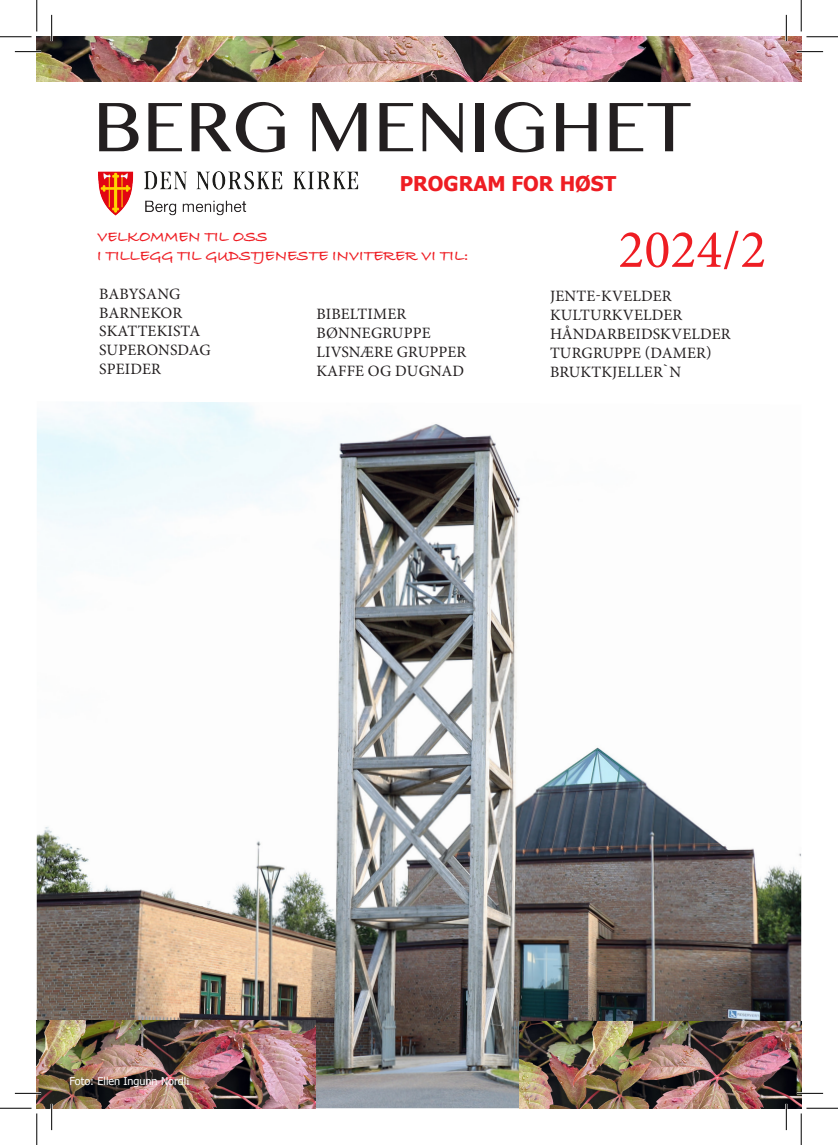
<style>
.page{position:relative;width:838px;height:1145px;background:#fff}
.page>*{position:absolute;margin:0;border:0;box-sizing:border-box;transform-origin:0 0}
.t1{font:74.55px "Sinhala MN";color:#231f20}
.t2{font:54.25px "Minion Pro";color:#ee1d23}
.t3{font:700 20.3px "Tahoma";color:#ee1d23}
.t4{font:15.75px/18.9px "Minion Pro";letter-spacing:.01em;color:#231f20}
.t5{font:700 15.75px/18.9px "Bradley Hand ITCTT";color:#ee1d23}
.t6{font:10.85px "Tahoma";color:#fff}
.s1{font-family:"Minion Pro"}
</style>
<div class="page">
<img style="left:98px;top:171px;width:261px;height:45px">
<img style="left:37px;top:402px;width:764px;height:706px">
<img style="left:37px;top:37px;width:764px;height:44px">
<img style="left:37px;top:1021px;width:279px;height:87px">
<img style="left:519px;top:1021px;width:282px;height:87px">
<hr style="left:15px;top:51px;width:26px;height:2px;background:#fff">
<hr style="left:796px;top:51px;width:27px;height:2px;background:#fff">
<hr style="left:15px;top:1092px;width:26px;height:2px;background:#fff">
<hr style="left:796px;top:1092px;width:27px;height:2px;background:#fff">
<hr style="left:51px;top:15px;width:2px;height:26px;background:#fff">
<hr style="left:51px;top:1104px;width:2px;height:26px;background:#fff">
<hr style="left:785px;top:15px;width:2px;height:26px;background:#fff">
<hr style="left:785px;top:1104px;width:2px;height:26px;background:#fff">
<svg style="left:15px;top:51px;width:26px;height:1px"></svg>
<svg style="left:796px;top:51px;width:27px;height:1px"></svg>
<svg style="left:15px;top:1093px;width:26px;height:1px"></svg>
<svg style="left:796px;top:1093px;width:27px;height:1px"></svg>
<svg style="left:51px;top:15px;width:1px;height:26px"></svg>
<svg style="left:51px;top:1104px;width:1px;height:26px"></svg>
<svg style="left:786px;top:15px;width:1px;height:26px"></svg>
<svg style="left:786px;top:1104px;width:1px;height:26px"></svg>
<hr style="left:0;top:36px;width:32px;height:1px;background:#000">
<hr style="left:806px;top:36px;width:31px;height:1px;background:#000">
<hr style="left:0;top:1108px;width:32px;height:1px;background:#000">
<hr style="left:806px;top:1108px;width:31px;height:1px;background:#000">
<hr style="left:36px;top:0;width:1px;height:31px;background:#000">
<hr style="left:36px;top:1113px;width:1px;height:32px;background:#000">
<hr style="left:800px;top:0;width:1px;height:31px;background:#000">
<hr style="left:800px;top:1113px;width:1px;height:32px;background:#000">
<h1 class="t1" style="left:93px;top:95px;width:600px">BERG MENIGHET</h1>
<p class="t3" style="left:400px;top:169px;width:218px">PROGRAM FOR HØST</p>
<p class="t5" style="left:97px;top:226px;width:372px">VELKOMMEN TIL OSS<br>I TILLEGG TIL GUDSTJENESTE INVITERER VI TIL:</p>
<p class="t4" style="left:99px;top:284px;width:113px">BABYSANG<br>BARNEKOR<br>SKATTEKISTA<br>SUPERONSDAG<br>SPEIDER</p>
<p class="t4" style="left:316px;top:304px;width:151px">BIBELTIMER<br>BØNNEGRUPPE<br>LIVSNÆRE GRUPPER<br>KAFFE OG DUGNAD</p>
<h2 class="t2" style="left:618px;top:213px;width:149px">2024/2</h2>
<p class="t4" style="left:550px;top:286px;width:182px">JENTE-KVELDER<br>KULTURKVELDER<br>HÅNDARBEIDSKVELDER<br>TURGRUPPE (DAMER)<br>BRUKTKJELLER`N</p>
<p class="t6" style="left:69px;top:1074px;width:121px">Foto: Ellen Ingunn Nordl<span class="s1">i</span></p>
</div>
